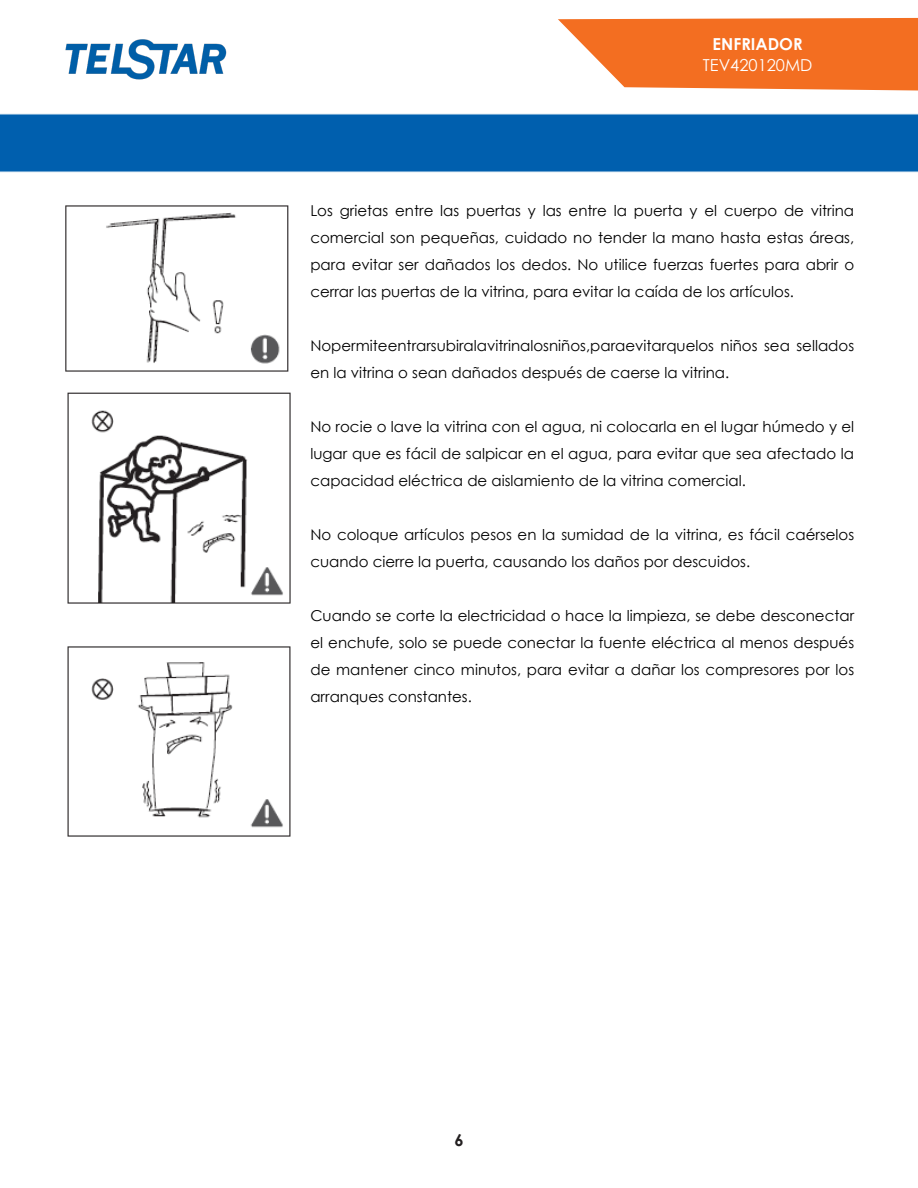
<style>
.page{position:relative;width:918px;height:1188px;background:#fff}
.page>*{position:absolute;margin:0;border:0;box-sizing:border-box;transform-origin:0 0}
.t1{font:16.5px "Century Gothic";color:#fff}
.t2{font:700 16.5px "Century Gothic";color:#fff}
.t3{font:700 16.5px "Century Gothic";color:#231f20}
.cuerpo_de_texto{font:15px/27px "Century Gothic";color:#000;text-align:justify}
</style>
<div class="page">
<img style="left:0;top:17px;width:918px;height:156px">
<svg style="left:558px;top:18px;width:360px;height:73px;background:#f4813e"></svg>
<div style="left:0;top:0;width:320px;height:107px;background:#fff"></div>
<img style="left:65px;top:39px;width:162px;height:41px">
<img style="left:65px;top:205px;width:224px;height:167px">
<img style="left:67px;top:392px;width:224px;height:212px">
<img style="left:67px;top:646px;width:224px;height:191px">
<p class="t2" style="left:713px;top:32px;width:92px">ENFRIADOR</p>
<p class="t1" style="left:703px;top:54px;width:111px">TEV420120MD</p>
<p class="cuerpo_de_texto" style="left:310px;top:197px;width:545px">Los grietas entre las puertas y las entre la puerta y el cuerpo de vitrina comercial son pequeñas, cuidado no tender la mano hasta estas áreas, para evitar ser dañados los dedos. No utilice fuerzas fuertes para abrir o cerrar las puertas de la vitrina, para evitar la caída de los artículos.</p>
<p class="cuerpo_de_texto" style="left:310px;top:332px;width:545px">Nopermiteentrarsubiralavitrinalosniños,paraevitarquelos niños sea sellados en la vitrina o sean dañados después de caerse la vitrina.</p>
<p class="cuerpo_de_texto" style="left:310px;top:413px;width:545px">No rocie o lave la vitrina con el agua, ni colocarla en el lugar húmedo y el lugar que es fácil de salpicar en el agua, para evitar que sea afectado la capacidad eléctrica de aislamiento de la vitrina comercial.</p>
<p class="cuerpo_de_texto" style="left:310px;top:521px;width:545px">No coloque artículos pesos en la sumidad de la vitrina, es fácil caérselos cuando cierre la puerta, causando los daños por descuidos.</p>
<p class="cuerpo_de_texto" style="left:310px;top:602px;width:545px">Cuando se corte la electricidad o hace la limpieza, se debe desconectar el enchufe, solo se puede conectar la fuente eléctrica al menos después de mantener cinco minutos, para evitar a dañar los compresores por los arranques constantes.</p>
<p class="t3" style="left:454px;top:1128px;width:11px">6</p>
</div>
